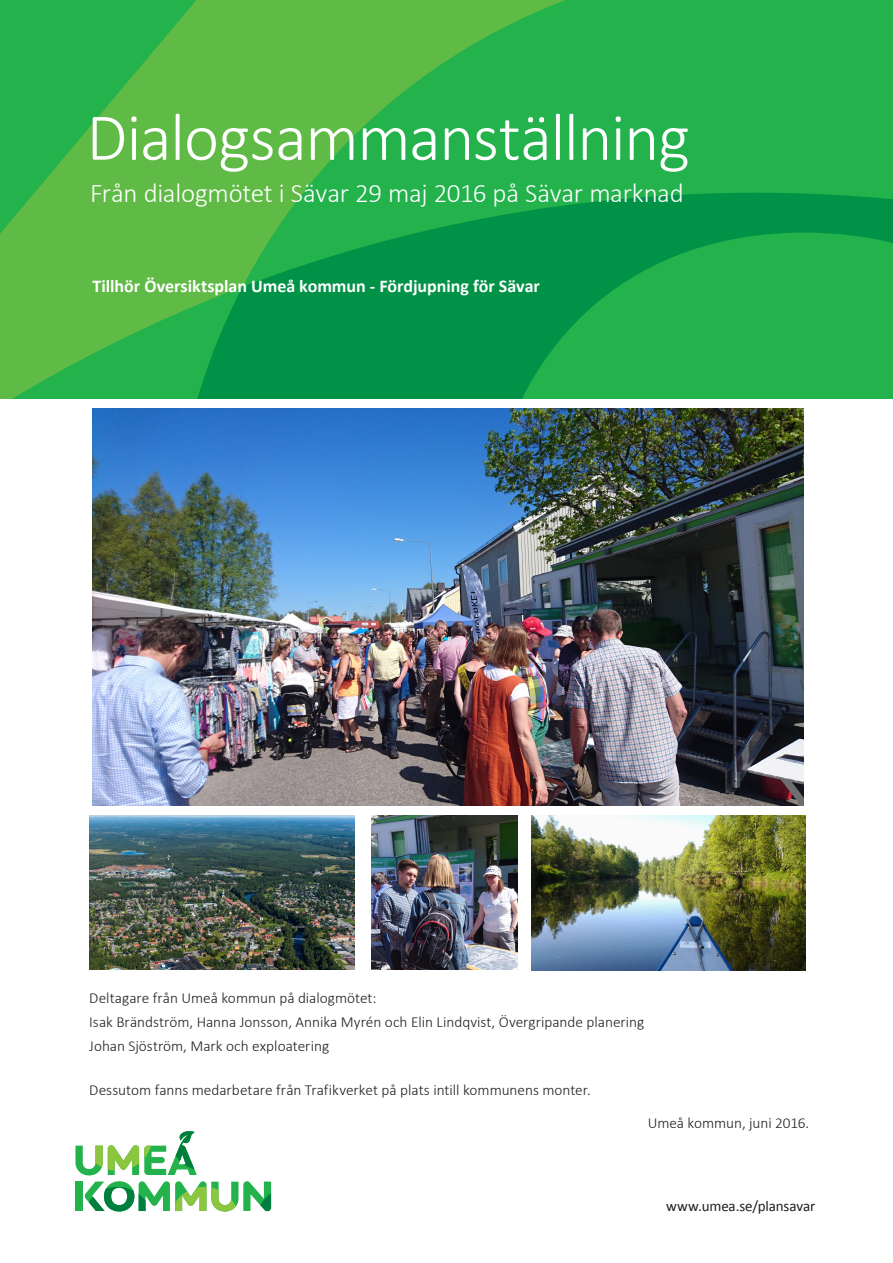
<style>
.page{position:relative;width:893px;height:1263px;background:#fff}
.page>*{position:absolute;margin:0;border:0;box-sizing:border-box;transform-origin:0 0}
.H1_Rubrik_-_vänster{font:300 67.5px "Calibri";letter-spacing:-.02em;color:#fff}
.H1_Rubrik_-_vänster-2{font:300 27px "Calibri";letter-spacing:-.015em;color:#fff}
.Brödtext{font:700 18px "Calibri";letter-spacing:-.005em;color:#fff}
.Brödtext-2{font:300 15.3px "Calibri";color:#231f20}
.Webbadress{font:15px "Calibri";letter-spacing:-.01em;color:#231f20}
</style>
<div class="page">
<svg style="left:0;top:0;width:893px;height:399px;background:#3bb548"></svg>
<svg style="left:171px;top:193px;width:722px;height:206px;background:#16a348"></svg>
<svg style="left:189px;top:339px;width:29px;height:60px;background:#16a649"></svg>
<div style="left:75px;top:1181px;width:8px;height:30px;background:#23b24b"></div>
<svg style="left:84px;top:1181px;width:187px;height:30px"></svg>
<svg style="left:75px;top:1131px;width:122px;height:44px"></svg>
<img style="left:89px;top:815px;width:265px;height:155px">
<img style="left:92px;top:408px;width:712px;height:398px">
<img style="left:372px;top:815px;width:145px;height:155px">
<img style="left:531px;top:815px;width:274px;height:155px">
<p class="H1_Rubrik_-_vänster" style="left:86px;top:95px;width:605px">Dialogsammanställning</p>
<p class="H1_Rubrik_-_vänster-2" style="left:90px;top:176px;width:595px">Från dialogmötet i Sävar 29 maj 2016 på Sävar marknad</p>
<p class="Brödtext" style="left:92px;top:275px;width:449px">Tillhör Översiktsplan Umeå kommun - Fördjupning för Sävar</p>
<p class="Brödtext-2" style="left:89px;top:988px;width:289px">Deltagare från Umeå kommun på dialogmötet:</p>
<p class="Brödtext-2" style="left:89px;top:1012px;width:557px">Isak Brändström, Hanna Jonsson, Annika Myrén och Elin Lindqvist, Övergripande planering</p>
<p class="Brödtext-2" style="left:89px;top:1037px;width:241px">Johan Sjöström, Mark och exploatering</p>
<p class="Brödtext-2" style="left:89px;top:1081px;width:503px">Dessutom fanns medarbetare från Trafikverket på plats intill kommunens monter.</p>
<p class="Brödtext-2" style="left:648px;top:1113px;width:163px">Umeå kommun, juni 2016.</p>
<p class="Webbadress" style="left:666px;top:1197px;width:151px">www.umea.se/plansavar</p>
</div>
